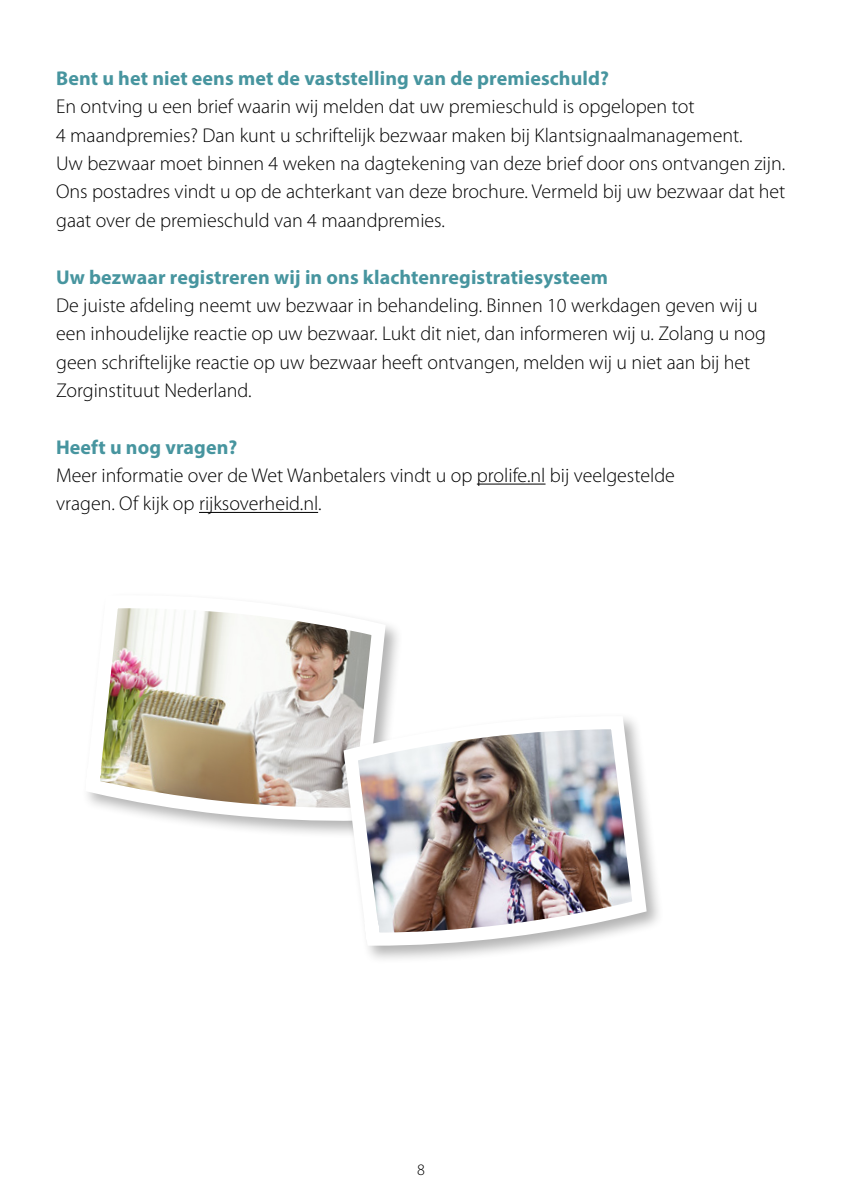
<style>
.page{position:relative;width:842px;height:1191px;background:#fff}
.page>*{position:absolute;margin:0;border:0;box-sizing:border-box;transform-origin:0 0}
.t1{font:300 20px/28.4px "Myriad Pro";color:#000}
.t2{font:700 20px "Myriad Pro";letter-spacing:.005em;color:#47959f}
.t3{font:300 16px "Myriad Pro";color:#000}
</style>
<div class="page">
<img style="left:87px;top:608px;width:249px;height:226px">
<img style="left:336px;top:625px;width:319px;height:334px">
<hr style="left:477px;top:483px;width:68px;height:1px;background:#000">
<hr style="left:199px;top:512px;width:119px;height:1px;background:#000">
<p class="t2" style="left:56px;top:65px;width:554px">Bent u het niet eens met de vaststelling van de premieschuld?</p>
<p class="t1" style="left:56px;top:92px;width:731px">En ontving u een brief waarin wij melden dat uw premieschuld is opgelopen tot<br>4 maandpremies? Dan kunt u schriftelijk bezwaar maken bij Klantsignaalmanagement.<br>Uw bezwaar moet binnen 4 weken na dagtekening van deze brief door ons ontvangen zijn.<br>Ons postadres vindt u op de achterkant van deze brochure. Vermeld bij uw bezwaar dat het gaat over de premieschuld van 4 maandpremies.</p>
<p class="t2" style="left:56px;top:264px;width:553px">Uw bezwaar registreren wij in ons klachtenregistratiesysteem</p>
<p class="t1" style="left:56px;top:291px;width:711px">De juiste afdeling neemt uw bezwaar in behandeling. Binnen 10 werkdagen geven wij u een inhoudelijke reactie op uw bezwaar. Lukt dit niet, dan informeren wij u. Zolang u nog geen schriftelijke reactie op uw bezwaar heeft ontvangen, melden wij u niet aan bij het Zorginstituut Nederland.</p>
<p class="t2" style="left:56px;top:434px;width:183px">Heeft u nog vragen?</p>
<p class="t1" style="left:56px;top:461px;width:620px">Meer informatie over de Wet Wanbetalers vindt u op prolife.nl bij veelgestelde vragen. Of kijk op rijksoverheid.nl.</p>
<p class="t3" style="left:417px;top:1159px;width:9px">8</p>
</div>
